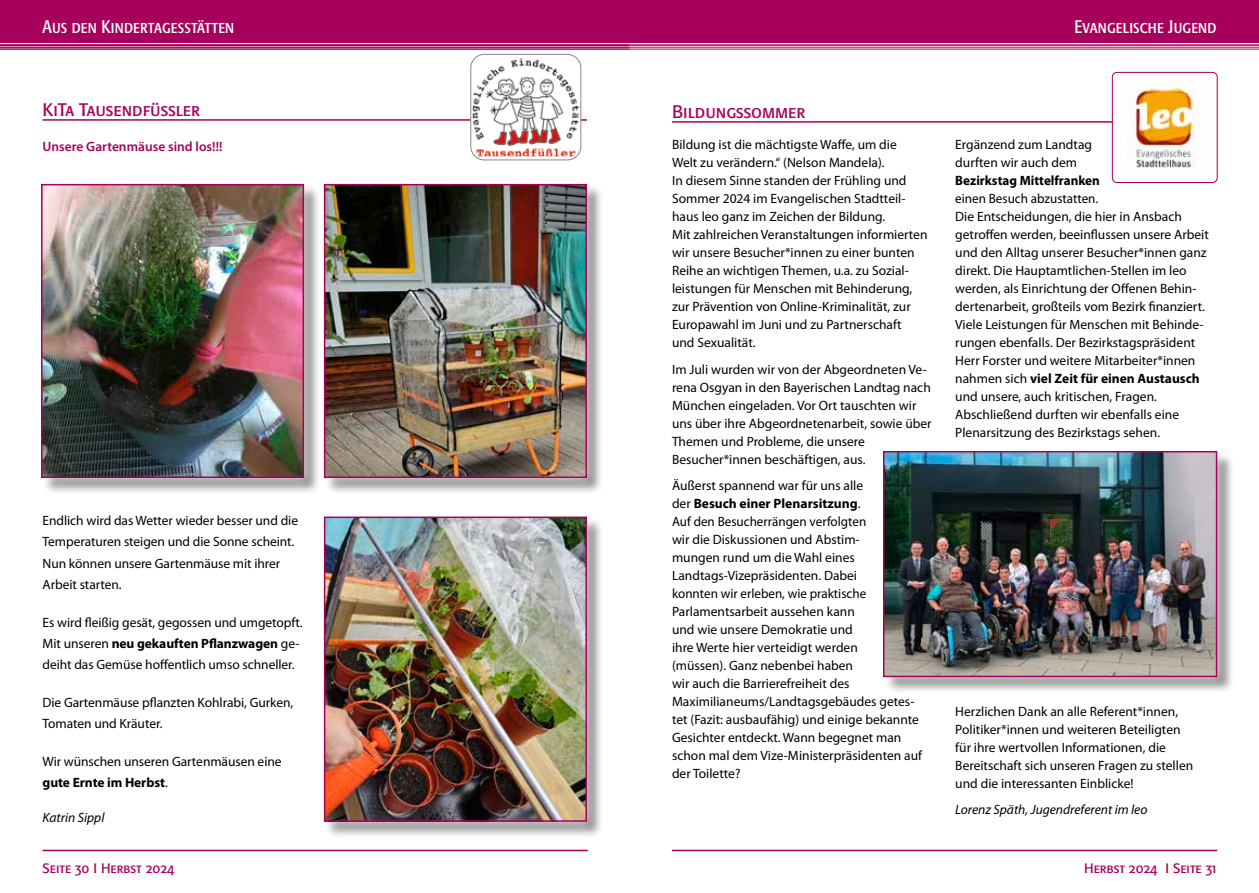
<style>
.page{position:relative;width:1259px;height:893px;background:#fff}
.page>*{position:absolute;margin:0;border:0;box-sizing:border-box;transform-origin:0 0}
.t1{font:18px "Formata Condensed SC";letter-spacing:.01em;color:#fff}
.t2{font:18px "Formata Regular SC";color:#a7005c}
.t3{font:13.5px/18px "Myriad Pro";color:#000}
.t4{font:italic 13.5px "Myriad Pro";color:#000}
.t5{font:13.5px "Formata Regular SC";color:#a7005c}
.t6{font:13.5px "Myriad Variable Concept";color:#a7005c}
.t7{font:700 13.5px "Myriad Pro";color:#000}
.s1{font-weight:700}
</style>
<div class="page">
<div style="left:629px;top:0;width:630px;height:43px;background:#a7005c"></div>
<hr style="left:629px;top:44px;width:630px;height:2px;background:#a7005c">
<hr style="left:629px;top:47px;width:630px;height:1px;background:#a7005c">
<hr style="left:629px;top:49px;width:630px;height:1px;background:#a7005c">
<hr style="left:672px;top:850px;width:545px;height:1px;background:#a7005c">
<div style="left:0;top:0;width:629px;height:43px;background:#a7005c"></div>
<hr style="left:0;top:44px;width:629px;height:2px;background:#a7005c">
<hr style="left:0;top:47px;width:629px;height:1px;background:#a7005c">
<hr style="left:0;top:49px;width:629px;height:1px;background:#a7005c">
<hr style="left:43px;top:850px;width:545px;height:1px;background:#a7005c">
<hr style="left:43px;top:119px;width:544px;height:2px;background:#a7005c">
<svg style="left:471px;top:54px;width:110px;height:106px"></svg>
<img style="left:472px;top:58px;width:107px;height:98px">
<div style="left:470px;top:54px;width:111px;height:106px;border:1px solid #878787;border-radius:13px"></div>
<div style="left:42px;top:185px;width:279px;height:310px;background:#000;opacity:.44"></div>
<div style="left:31px;top:174px;width:283px;height:314px;background:#fff;opacity:.75"></div>
<img style="left:44px;top:187px;width:257px;height:288px">
<div style="left:41px;top:184px;width:263px;height:294px;border:2px solid #a7005c"></div>
<div style="left:325px;top:185px;width:279px;height:310px;background:#000;opacity:.44"></div>
<div style="left:314px;top:174px;width:282px;height:314px;background:#fff;opacity:.75"></div>
<img style="left:327px;top:187px;width:257px;height:288px">
<div style="left:324px;top:184px;width:263px;height:294px;border:2px solid #a7005c"></div>
<div style="left:325px;top:517px;width:279px;height:322px;background:#000;opacity:.44"></div>
<div style="left:314px;top:507px;width:282px;height:324px;background:#fff;opacity:.75"></div>
<img style="left:327px;top:519px;width:257px;height:300px">
<div style="left:324px;top:516px;width:263px;height:306px;border:2px solid #a7005c"></div>
<img style="left:1112px;top:72px;width:105px;height:111px">
<div style="left:1112px;top:72px;width:105px;height:111px;border:1px solid #a7005c;border-radius:5px"></div>
<hr style="left:672px;top:121px;width:440px;height:2px;background:#a7005c">
<div style="left:883px;top:452px;width:351px;height:242px;background:#000;opacity:.44"></div>
<div style="left:873px;top:441px;width:354px;height:246px;background:#fff;opacity:.75"></div>
<img style="left:886px;top:454px;width:328px;height:220px">
<div style="left:883px;top:451px;width:334px;height:226px;border:2px solid #a7005c"></div>
<h1 class="t1" style="left:43px;top:16px;width:193px">Aus den Kindertagesstätten</h1>
<h1 class="t1" style="left:1074px;top:16px;width:143px">Evangelische Jugend</h1>
<h1 class="t2" style="left:43px;top:99px;width:159px">KiTa Tausendfüßler</h1>
<p class="t6" style="left:43px;top:139px;width:181px">Unsere Gartenmäuse sind los!!!</p>
<p class="t3" style="left:43px;top:510px;width:257px;line-height:21px">Endlich wird das Wetter wieder besser und die Temperaturen steigen und die Sonne scheint.<br>Nun können unsere Gartenmäuse mit ihrer Arbeit starten.</p>
<p class="t3" style="left:43px;top:611px;width:262px;line-height:21px">Es wird fleißig gesät, gegossen und umgetopft.<br>Mit unseren <span class="s1">neu gekauften Pflanzwagen</span> ge&shy;deiht das Gemüse hoffentlich umso schneller.</p>
<p class="t3" style="left:43px;top:691px;width:252px;line-height:21px">Die Gartenmäuse pflanzten Kohlrabi, Gurken,<br>Tomaten und Kräuter.</p>
<p class="t3" style="left:43px;top:750px;width:241px;line-height:21px">Wir wünschen unseren Gartenmäusen eine <span class="s1">gute Ernte im Herbst</span>.</p>
<p class="t4" style="left:43px;top:809px;width:63px">Katrin Sippl</p>
<h1 class="t2" style="left:672px;top:101px;width:135px">Bildungssommer</h1>
<p class="t3" style="left:672px;top:135px;width:257px">Bildung ist die mächtigste Waffe, um die<br>Welt zu verändern.“ (Nelson Mandela).<br>In diesem Sinne standen der Frühling und Sommer 2024 im Evangelischen Stadtteil&shy;haus leo ganz im Zeichen der Bildung.<br>Mit zahlreichen Veranstaltungen informierten wir unsere Besucher*innen zu einer bunten Reihe an wichtigen Themen, u.a. zu Sozial&shy;leistungen für Menschen mit Behinderung, zur Prävention von Online-Kriminalität, zur Europawahl im Juni und zu Partnerschaft und Sexualität.</p>
<p class="t3" style="left:672px;top:360px;width:261px">Im Juli wurden wir von der Abgeordneten Ve&shy;rena Osgyan in den Bayerischen Landtag nach München eingeladen. Vor Ort tauschten wir uns über ihre Abgeordnetenarbeit, sowie über Themen und Probleme, die unsere Besucher*innen beschäftigen, aus.</p>
<p class="t3" style="left:672px;top:476px;width:251px">Äußerst spannend war für uns alle<br>der <span class="s1">Besuch einer Plenarsitzung</span>.<br>Auf den Besucherrängen verfolgten<br>wir die Diskussionen und Abstim-<br>mungen rund um die Wahl eines Landtags-Vizepräsidenten. Dabei<br>konnten wir erleben, wie praktische Parlamentsarbeit aussehen kann<br>und wie unsere Demokratie und<br>ihre Werte hier verteidigt werden<br>(müssen). Ganz nebenbei haben<br>wir auch die Barrierefreiheit des Maximilianeums/Landtagsgebäudes getes&shy;tet (Fazit: ausbaufähig) und einige bekannte Gesichter entdeckt. Wann begegnet man schon mal dem Vize-Ministerpräsidenten auf der Toilette?</p>
<p class="t3" style="left:955px;top:135px;width:138px">Ergänzend zum Landtag durften wir auch dem</p>
<p class="t7" style="left:955px;top:172px;width:146px">Bezirkstag Mittelfranken</p>
<p class="t3" style="left:955px;top:189px;width:255px">einen Besuch abzustatten.<br>Die Entscheidungen, die hier in Ansbach getroffen werden, beeinflussen unsere Arbeit und den Alltag unserer Besucher*innen ganz direkt. Die Hauptamtlichen-Stellen im leo werden, als Einrichtung der Offenen Behin&shy;dertenarbeit, großteils vom Bezirk finanziert.<br>Viele Leistungen für Menschen mit Behinde&shy;rungen ebenfalls. Der Bezirkstagspräsident Herr Forster und weitere Mitarbeiter*innen nahmen sich <span class="s1">viel Zeit für einen Austausch </span>und unsere, auch kritischen, Fragen.<br>Abschließend durften wir ebenfalls eine Plenarsitzung des Bezirkstags sehen.</p>
<p class="t3" style="left:955px;top:702px;width:239px">Herzlichen Dank an alle Referent*innen, Politiker*innen und weiteren Beteiligten für ihre wertvollen Informationen, die Bereitschaft sich unseren Fragen zu stellen und die interessanten Einblicke!</p>
<p class="t4" style="left:955px;top:801px;width:194px">Lorenz Späth, Jugendreferent im leo</p>
<p class="t5" style="left:43px;top:860px;width:133px">Seite 30 I Herbst 2024</p>
<p class="t5" style="left:1084px;top:860px;width:134px">Herbst 2024 I Seite 31</p>
</div>
